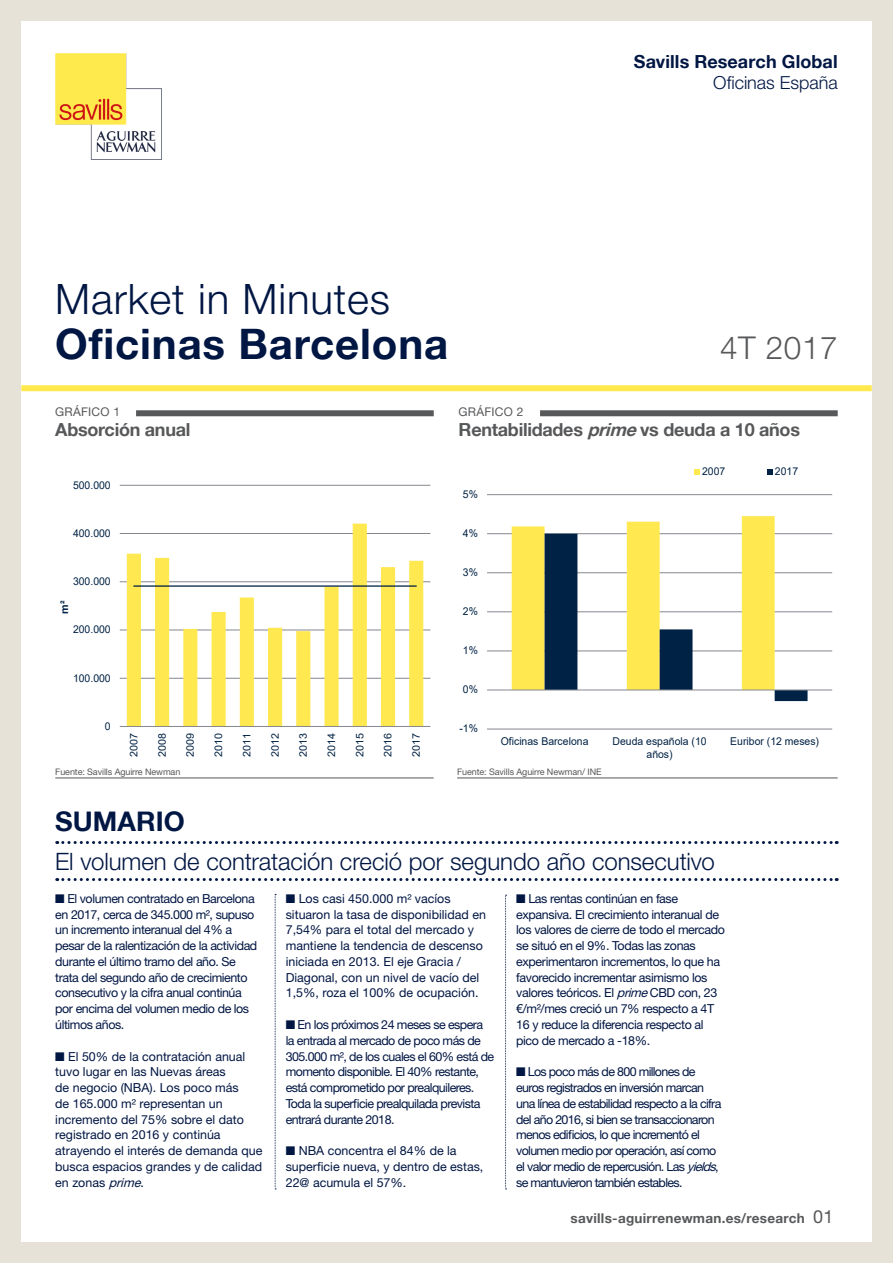
<style>
.page{position:relative;width:893px;height:1263px;background:#e6e2d7}
.page>*{position:absolute;margin:0;border:0;box-sizing:border-box;transform-origin:0 0}
.t1{font:700 42px "Helvetica 75";letter-spacing:.02em;color:#001643}
.t2{font:300 42px "Helvetica Neue LT Std";letter-spacing:.02em;color:#001643}
.t3{font:300 31.5px "Helvetica Neue LT Std";letter-spacing:.02em;color:#57585a}
.H_BoxoutHeadline{font:700 27px "Helvetica 75";letter-spacing:.005em;color:#001643}
.H_Quote{font:300 24px "Helvetica Neue LT Std";letter-spacing:-.005em;color:#001643}
.H_GraphHeader{font:700 18px "Helvetica 75";letter-spacing:-.015em;color:#57585a}
.t4{font:700 18px "Helvetica 75";letter-spacing:.005em;color:#001643}
.t5{font:300 18px "Helvetica Neue LT Std";color:#001643}
.t6{font:700 13.5px "Helvetica 75";letter-spacing:.02em;color:#57585a}
.H_Body{font:12.45px/15.8px "Helvetica Neue LT Std";letter-spacing:-.035em;color:#001643}
.H_Body-2{font:12.45px/15.8px "Helvetica Neue LT Std";color:#001643}
.H_Body-3{font:12.45px/15.8px "Helvetica Neue LT Std";letter-spacing:-.055em;color:#001643}
.H_GraphName{font:12px "Helvetica Neue LT Std";letter-spacing:.02em;color:#57585a}
.t7{font:10.8px/12.3px "Arial";color:#024;text-align:center}
.t8{font:10.5px "Arial";letter-spacing:-.005em;color:#024}
.t9{font:700 10.5px "Arial";color:#024}
.H_GraphSource{font:9px "Helvetica Neue LT Std";letter-spacing:-.01em;color:#57585a}
.s1{font-style:italic}
.s2{font-family:"Helvetica Neue LT Std";font-weight:400;font-size:18px}
</style>
<div class="page">
<div style="left:21px;top:21px;width:851px;height:1221px;background:#fff"></div>
<div style="left:21px;top:385px;width:851px;height:6px;background:#ffe94d"></div>
<img style="left:55px;top:53px;width:107px;height:106px">
<svg style="left:57px;top:841px;width:780px;height:3px"></svg>
<svg style="left:57px;top:878px;width:780px;height:3px"></svg>
<svg style="left:275px;top:894px;width:1px;height:295px"></svg>
<svg style="left:505px;top:895px;width:2px;height:294px"></svg>
<hr style="left:55px;top:777px;width:379px;height:1px;background:#57585a">
<hr style="left:457px;top:777px;width:381px;height:1px;background:#57585a">
<div style="left:136px;top:410px;width:298px;height:6px;background:#57585a"></div>
<div style="left:540px;top:410px;width:298px;height:6px;background:#57585a"></div>
<hr style="left:120px;top:678px;width:310px;height:1px;background:#868990">
<hr style="left:120px;top:630px;width:310px;height:1px;background:#868990">
<hr style="left:120px;top:581px;width:310px;height:1px;background:#868990">
<hr style="left:120px;top:533px;width:310px;height:1px;background:#868990">
<hr style="left:120px;top:485px;width:310px;height:1px;background:#868990">
<svg style="left:127px;top:524px;width:296px;height:202px"></svg>
<hr style="left:120px;top:726px;width:310px;height:1px;background:#868990">
<hr style="left:134px;top:585px;width:282px;height:2px;background:#002144">
<hr style="left:487px;top:729px;width:345px;height:1px;background:#868990">
<hr style="left:487px;top:651px;width:345px;height:1px;background:#868990">
<hr style="left:487px;top:611px;width:345px;height:1px;background:#868990">
<hr style="left:487px;top:572px;width:345px;height:1px;background:#868990">
<hr style="left:487px;top:533px;width:345px;height:1px;background:#868990">
<hr style="left:487px;top:494px;width:345px;height:1px;background:#868990">
<svg style="left:512px;top:516px;width:263px;height:174px;fill:#ffe850"></svg>
<svg style="left:545px;top:534px;width:262px;height:167px"></svg>
<hr style="left:487px;top:690px;width:345px;height:1px;background:#868990">
<svg style="left:694px;top:469px;width:6px;height:5px"></svg>
<svg style="left:767px;top:469px;width:6px;height:5px"></svg>
<p class="t4" style="left:634px;top:51px;width:205px">Savills Research Global</p>
<p class="t5" style="left:713px;top:72px;width:126px">Oficinas España</p>
<p class="t2" style="left:55px;top:274px;width:336px">Market in Minutes</p>
<p class="t1" style="left:55px;top:318px;width:394px">Oficinas Barcelona</p>
<p class="t3" style="left:720px;top:329px;width:119px">4T 2017</p>
<p class="H_GraphName" style="left:55px;top:405px;width:66px">GRÁFICO 1</p>
<p class="H_GraphHeader" style="left:55px;top:419px;width:137px">Absorción anual</p>
<p class="t7" style="left:73px;top:479px;width:39px">500.000</p>
<p class="t7" style="left:73px;top:527px;width:39px">400.000</p>
<p class="t7" style="left:73px;top:575px;width:39px">300.000</p>
<p class="t9" style="left:57px;top:614px;width:15px;rotate:-90deg">m²</p>
<p class="t7" style="left:73px;top:623px;width:39px">200.000</p>
<p class="t7" style="left:73px;top:672px;width:39px">100.000</p>
<p class="t7" style="left:105px;top:720px;width:7px">0</p>
<p class="t8" style="left:127px;top:757px;width:25px;rotate:-90deg">2007</p>
<p class="t8" style="left:155px;top:757px;width:25px;rotate:-90deg">2008</p>
<p class="t8" style="left:183px;top:757px;width:25px;rotate:-90deg">2009</p>
<p class="t8" style="left:211px;top:757px;width:25px;rotate:-90deg">2010</p>
<p class="t8" style="left:240px;top:757px;width:25px;rotate:-90deg">2011</p>
<p class="t8" style="left:268px;top:757px;width:25px;rotate:-90deg">2012</p>
<p class="t8" style="left:296px;top:757px;width:25px;rotate:-90deg">2013</p>
<p class="t8" style="left:324px;top:757px;width:25px;rotate:-90deg">2014</p>
<p class="t8" style="left:352px;top:757px;width:25px;rotate:-90deg">2015</p>
<p class="t8" style="left:381px;top:757px;width:25px;rotate:-90deg">2016</p>
<p class="t8" style="left:409px;top:757px;width:25px;rotate:-90deg">2017</p>
<p class="H_GraphName" style="left:459px;top:405px;width:66px">GRÁFICO 2</p>
<p class="H_GraphHeader" style="left:459px;top:419px;width:343px">Rentabilidades <span class="s1">prime</span>vs deuda a 10 años</p>
<p class="t7" style="left:463px;top:488px;width:17px">5%</p>
<p class="t7" style="left:463px;top:527px;width:17px">4%</p>
<p class="t7" style="left:463px;top:566px;width:17px">3%</p>
<p class="t7" style="left:463px;top:605px;width:17px">2%</p>
<p class="t7" style="left:463px;top:644px;width:17px">1%</p>
<p class="t7" style="left:463px;top:683px;width:17px">0%</p>
<p class="t7" style="left:459px;top:722px;width:20px">-1%</p>
<p class="t7" style="left:702px;top:465px;width:25px">2007</p>
<p class="t7" style="left:775px;top:465px;width:25px">2017</p>
<p class="t7" style="left:501px;top:735px;width:89px">Oficinas Barcelona</p>
<p class="t7" style="left:613px;top:735px;width:96px">Deuda española (10 años)</p>
<p class="t7" style="left:730px;top:735px;width:90px">Euribor (12 meses)</p>
<p class="H_GraphSource" style="left:55px;top:766px;width:127px">Fuente: Savills Aguirre Newman</p>
<p class="H_GraphSource" style="left:457px;top:766px;width:146px">Fuente: Savills Aguirre Newman/ INE</p>
<p class="H_BoxoutHeadline" style="left:55px;top:805px;width:131px">SUMARIO</p>
<p class="H_Quote" style="left:55px;top:846px;width:661px">El volumen de contratación creció por segundo año consecutivo</p>
<p class="H_Body" style="left:55px;top:890px;width:204px">■ El volumen contratado en Barcelona en 2017, cerca de 345.000 m², supuso un incremento interanual del 4% a pesar de la ralentización de la actividad durante el último tramo del año. Se trata del segundo año de crecimiento consecutivo y la cifra anual continúa por encima del volumen medio de los últimos años.</p>
<p class="H_Body-2" style="left:55px;top:1048px;width:209px">■ El 50% de la contratación anual tuvo lugar en las Nuevas áreas<br>de negocio (NBA). Los poco más<br>de 165.000 m² representan un incremento del 75% sobre el dato registrado en 2016 y continúa atrayendo el interés de demanda que busca espacios grandes y de calidad e n z o n a s <span class="s1">prime</span>.</p>
<p class="H_Body-2" style="left:286px;top:890px;width:202px">■ Los casi 450.000 m² vacíos situaron la tasa de disponibilidad en<br>7,54% para el total del mercado y mantiene la tendencia de descenso iniciada en 2013. El eje Gracia /<br>Diagonal, con un nivel de vacío del<br>1,5%, roza el 100% de ocupación.</p>
<p class="H_Body" style="left:286px;top:1016px;width:210px">■ En los próximos 24 meses se espera la entrada al mercado de poco más de 305.000 m², de los cuales el 60% está de momento disponible. El 40% restante, está comprometido por prealquileres.<br>Toda la superficie prealquilada prevista entrará durante 2018.</p>
<p class="H_Body-2" style="left:286px;top:1142px;width:199px">■ NBA concentra el 84% de la superficie nueva, y dentro de estas,<br>22@ acumula el 57%.</p>
<p class="H_Body" style="left:516px;top:890px;width:210px">■ Las rentas continúan en fase expansiva. El crecimiento interanual de los valores de cierre de todo el mercado se situó en el 9%. Todas las zonas experimentaron incrementos, lo que ha favorecido incrementar asimismo los valores teóricos. El <span class="s1">prime</span>CBD con, 23 €/m²/mes creció un 7% respecto a 4T 16 y reduce la diferencia respecto al pico de mercado a -18%.</p>
<p class="H_Body-3" style="left:516px;top:1064px;width:207px">■ Los poco más de 800 millones de euros registrados en inversión marcan una línea de estabilidad respecto a la cifra del año 2016, si bien se transaccionaron menos edificios, lo que incrementó el volumen medio por operación, así como el valor medio de repercusión. Las <span class="s1">yields</span>, se mantuvieron también estables.</p>
<p class="t6" style="left:571px;top:1210px;width:264px">savills-aguirrenewman.es/research <span class="s2">01</span></p>
</div>
